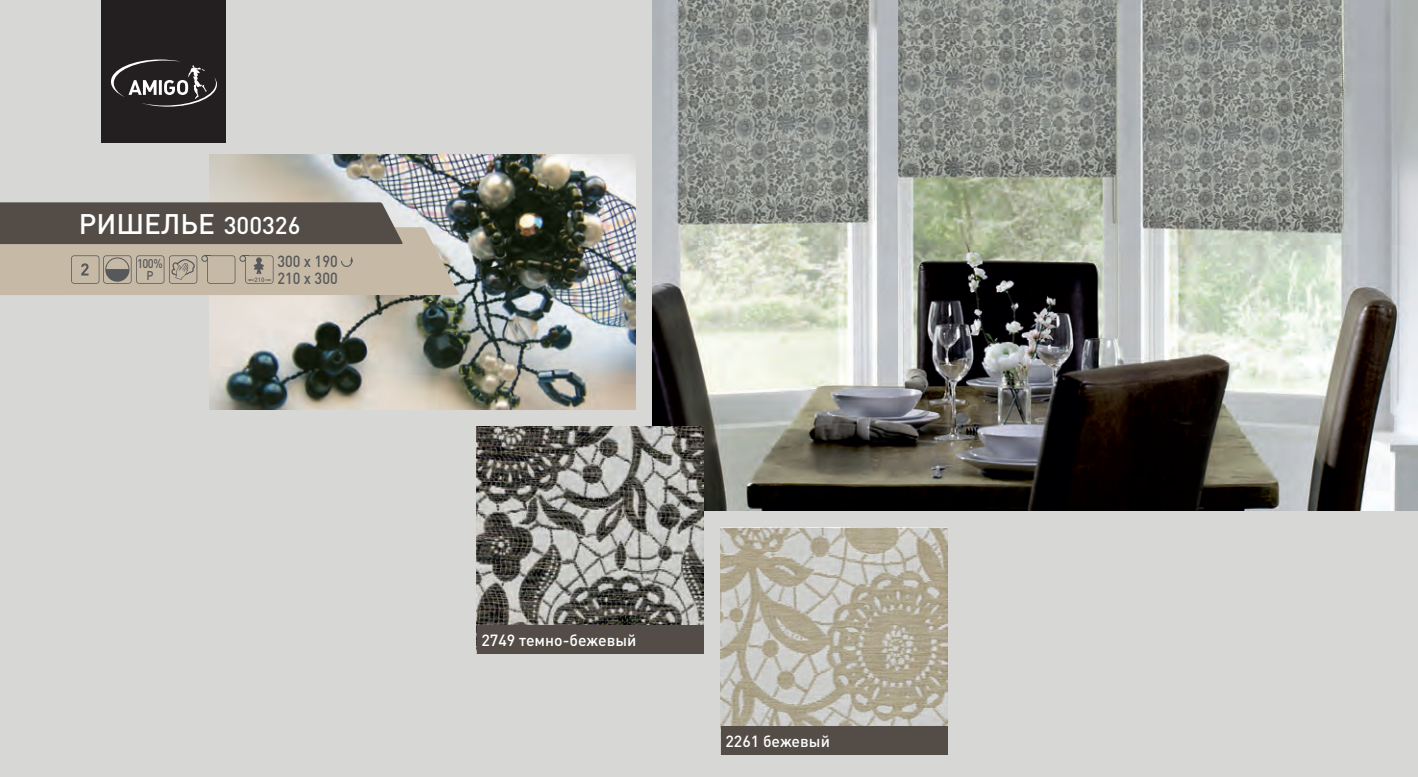
<style>
.page{position:relative;width:1418px;height:777px;background:#fff}
.page>*{position:absolute;margin:0;border:0;box-sizing:border-box;transform-origin:0 0}
.t1{font:28px "Plumb Medium C";color:#fff}
.t2{font:16px "Plumb Medium C";color:#fff}
.t3{font:16px/16.8px "Plumb Medium C";color:#57585a;scale:.9 1}
.t4{font:12.6px/11.4px "Plumb Medium C";color:#57585a;text-align:center;scale:.89 1}
.t5{font:6.2px "Plumb Medium C";color:#57585a}
.s1{font-size:24px}
</style>
<div class="page">
<div style="left:0;top:0;width:1417px;height:777px;background:#d7d8d6"></div>
<img style="left:652px;top:0;width:765px;height:510px">
<img style="left:210px;top:155px;width:425px;height:255px">
<div style="left:102px;top:0;width:124px;height:143px;background:#231f20"></div>
<svg style="left:111px;top:59px;width:106px;height:48px"></svg>
<svg style="left:0;top:202px;width:459px;height:93px;background:#968d81"></svg>
<div style="left:201px;top:255px;width:7px;height:7px;border:1px solid #57585a;border-radius:50%"></div>
<img style="left:720px;top:527px;width:227px;height:199px">
<img style="left:476px;top:427px;width:227px;height:198px">
<div style="left:720px;top:726px;width:227px;height:28px;background:#544d47"></div>
<div style="left:476px;top:625px;width:227px;height:29px;background:#544d47"></div>
<h1 class="t1" style="left:79px;top:211px;width:223px">РИШЕЛЬЕ <span class="s1">300326</span></h1>
<p class="t4" style="left:137px;top:259px;width:30px">100%<br>Р</p>
<p class="t5" style="left:254px;top:277px;width:12px">210</p>
<p class="t3" style="left:277px;top:254px;width:68px">300 х 190<br>210 х 300</p>
<p class="t2" style="left:481px;top:633px;width:156px">2749 темно-бежевый</p>
<p class="t2" style="left:725px;top:734px;width:106px">2261 бежевый</p>
</div>
